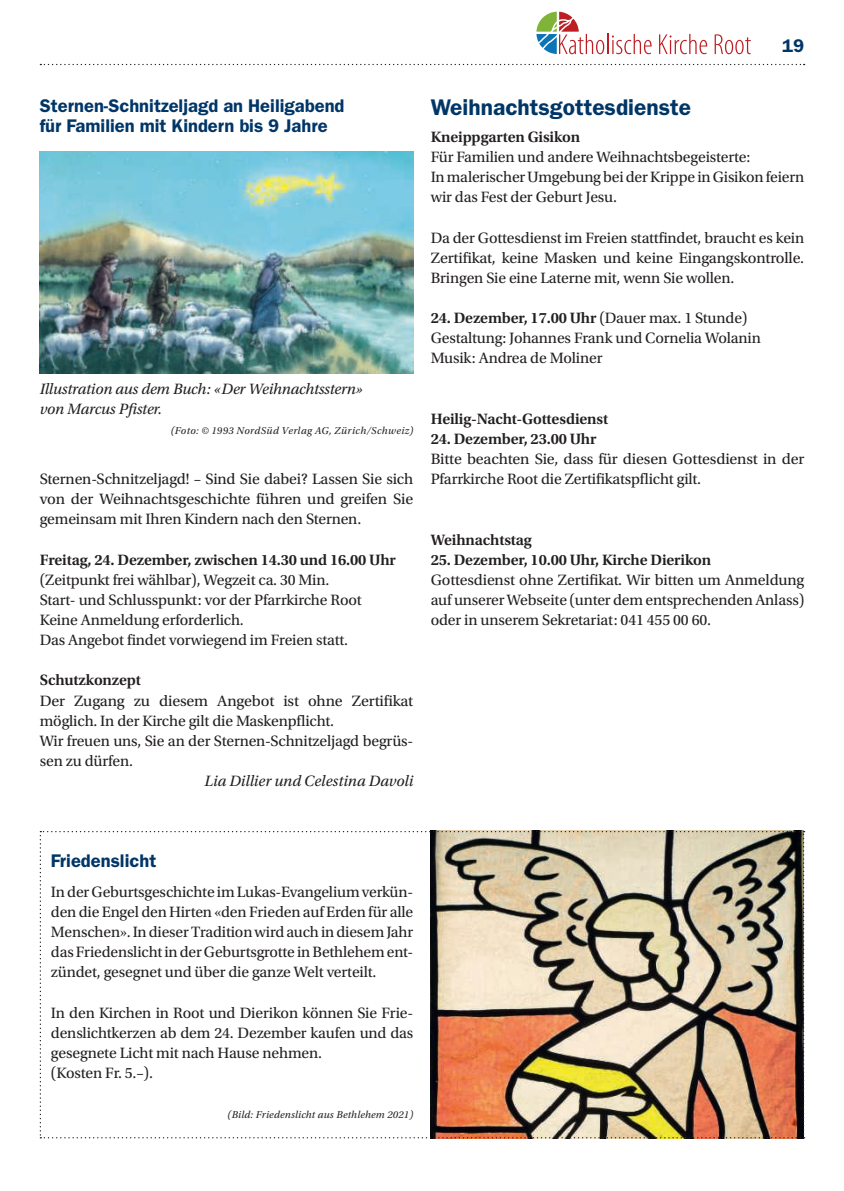
<style>
.page{position:relative;width:844px;height:1191px;background:#fff}
.page>*{position:absolute;margin:0;border:0;box-sizing:border-box;transform-origin:0 0}
.t1{font:600 22.75px "ITC Franklin Gothic Std";color:#003667}
.t2{font:600 18.38px/20.1px "ITC Franklin Gothic Std";color:#003667}
.t3{font:15.75px/20.1px "Utopia Std";letter-spacing:-.01em;color:#231f20}
.t4{font:600 15.75px "Utopia Std";letter-spacing:-.01em;color:#231f20}
.t5{font:italic 15.75px/20.1px "Utopia Std";letter-spacing:-.01em;color:#231f20}
.t6{font:italic 10.5px "Utopia Std";letter-spacing:.04em;color:#231f20}
.t7{font:italic 10.5px "Utopia Std";letter-spacing:.02em;color:#231f20}
.s1{font-weight:600}
</style>
<div class="page">
<svg style="left:40px;top:64px;width:764px;height:1px"></svg>
<svg style="left:536px;top:12px;width:115px;height:42px"></svg>
<svg style="left:659px;top:34px;width:48px;height:20px"></svg>
<svg style="left:714px;top:34px;width:36px;height:20px"></svg>
<img style="left:40px;top:152px;width:373px;height:221px">
<svg style="left:40px;top:831px;width:764px;height:307px"></svg>
<p class="t2" style="left:781px;top:36px;width:24px">19</p>
<p class="t2" style="left:40px;top:95px;width:306px">Sternen-Schnitzeljagd an Heiligabend für Familien mit Kindern bis 9 Jahre</p>
<p class="t5" style="left:40px;top:378px;width:324px">Illustration aus dem Buch: «Der Weihnachtsstern» von Marcus Pfister.</p>
<p class="t6" style="left:171px;top:424px;width:244px">(Foto: © 1993 NordSüd Verlag AG, Zürich/Schweiz)</p>
<p class="t3" style="left:40px;top:469px;width:375px;text-align:justify">Sternen-Schnitzeljagd! – Sind Sie dabei? Lassen Sie sich von der Weihnachtsgeschichte führen und greifen Sie gemeinsam mit Ihren Kindern nach den Sternen.</p>
<p class="t4" style="left:40px;top:550px;width:357px">Freitag, 24. Dezember, zwischen 14.30 und 16.00 Uhr</p>
<p class="t3" style="left:40px;top:570px;width:323px">(Zeitpunkt frei wählbar), Wegzeit ca. 30 Min.<br>Start- und Schlusspunkt: vor der Pfarrkirche Root Keine Anmeldung erforderlich.<br>Das Angebot findet vorwiegend im Freien statt.</p>
<p class="t4" style="left:40px;top:671px;width:103px">Schutzkonzept</p>
<p class="t3" style="left:40px;top:690px;width:375px">Der Zugang zu diesem Angebot ist ohne Zertifikat möglich. In der Kirche gilt die Maskenpflicht.<br>Wir freuen uns, Sie an der Sternen-Schnitzeljagd begrüs&shy;sen zu dürfen.</p>
<p class="t5" style="left:204px;top:771px;width:210px">Lia Dillier und Celestina Davoli</p>
<h1 class="t1" style="left:430px;top:94px;width:262px">Weihnachtsgottesdienste</h1>
<p class="t4" style="left:430px;top:128px;width:151px">Kneippgarten Gisikon</p>
<p class="t3" style="left:430px;top:147px;width:375px">Für Familien und andere Weihnachtsbegeisterte:<br>In malerischer Umgebung bei der Krippe in Gisikon feiern wir das Fest der Geburt Jesu.</p>
<p class="t3" style="left:430px;top:228px;width:375px;text-align:justify">Da der Gottesdienst im Freien stattfindet, braucht es kein Zertifikat, keine Masken und keine Eingangskontrolle.<br>Bringen Sie eine Laterne mit, wenn Sie wollen.</p>
<p class="t3" style="left:430px;top:308px;width:332px"><span class="s1">24. Dezember, 17.00 Uhr</span> (Dauer max. 1 Stunde)<br>Gestaltung: Johannes Frank und Cornelia Wolanin<br>Musik: Andrea de Moliner</p>
<p class="t4" style="left:430px;top:410px;width:179px">Heilig-Nacht-Gottesdienst</p>
<p class="t4" style="left:430px;top:430px;width:167px">24. Dezember, 23.00 Uhr</p>
<p class="t3" style="left:430px;top:449px;width:375px">Bitte beachten Sie, dass für diesen Gottesdienst in der<br>Pfarrkirche Root die Zertifikatspflicht gilt.</p>
<p class="t4" style="left:430px;top:530px;width:102px">Weihnachtstag</p>
<p class="t4" style="left:430px;top:550px;width:282px">25. Dezember, 10.00 Uhr, Kirche Dierikon</p>
<p class="t3" style="left:430px;top:570px;width:375px;text-align:justify">Gottesdienst ohne Zertifikat. Wir bitten um Anmeldung auf unserer Webseite (unter dem entsprechenden Anlass) oder in unserem Sekretariat: 041 455 00 60.</p>
<p class="t2" style="left:51px;top:850px;width:107px">Friedenslicht</p>
<p class="t3" style="left:51px;top:882px;width:364px;text-align:justify">In der Geburtsgeschichte im Lukas-Evangelium verkün&shy;den die Engel den Hirten «den Frieden auf Erden für alle Menschen». In dieser Tradition wird auch in diesem Jahr das Friedenslicht in der Geburtsgrotte in Bethlehem ent&shy;zündet, gesegnet und über die ganze Welt verteilt.</p>
<p class="t3" style="left:51px;top:1002px;width:364px">In den Kirchen in Root und Dierikon können Sie Frie&shy;denslichtkerzen ab dem 24. Dezember kaufen und das gesegnete Licht mit nach Hause nehmen.<br>(Kosten Fr. 5.–).</p>
<p class="t7" style="left:227px;top:1109px;width:187px">(Bild: Friedenslicht aus Bethlehem 2021)</p>
</div>
